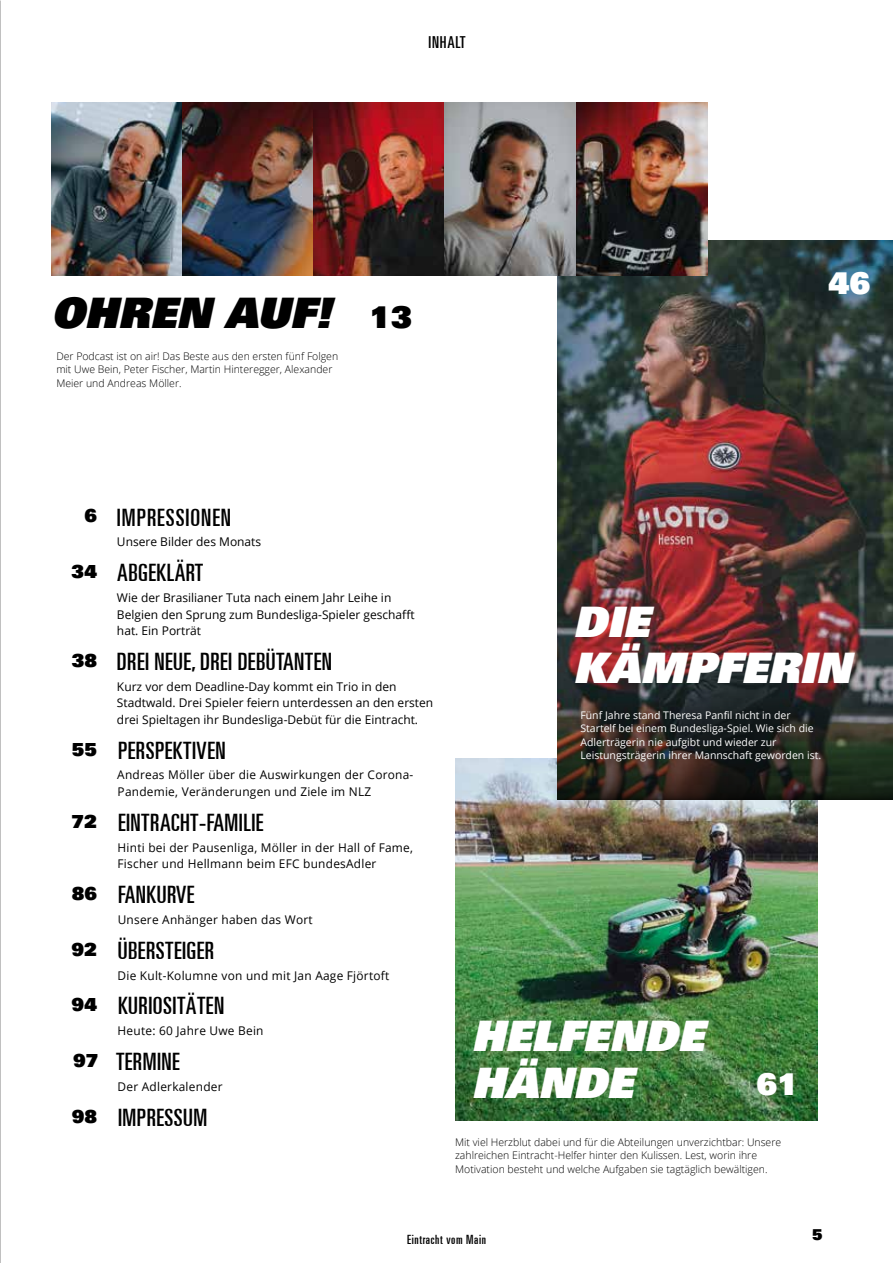
<style>
.page{position:relative;width:893px;height:1263px;background:#fff}
.page>*{position:absolute;margin:0;border:0;box-sizing:border-box;transform-origin:0 0}
.t1{font:italic 900 42px/46.5px "Univers";color:#fff}
.t2{font:italic 900 42px "Univers";color:#000}
.t3{font:900 30px "Univers";color:#fff}
.t4{font:900 30px "Univers";color:#000}
.t5{font:ultra-condensed 24px "Univers LT";letter-spacing:.02em;color:#000}
.t6{font:ultra-condensed 24px "Univers LT";letter-spacing:.04em;color:#000}
.t7{font:ultra-condensed 16.5px "Univers LT";letter-spacing:.05em;color:#000}
.t8{font:900 15px "Univers";color:#000}
.t9{font:ultra-condensed 12.75px "Univers LT";letter-spacing:.05em;color:#000}
.t10{font:12px/16.5px "Open Sans";color:#000}
.t11{font:12px/16.5px "Open Sans";letter-spacing:.02em;color:#000}
.t12{font:300 10.5px/13.5px "Open Sans";color:#000}
.t13{font:10.5px/13.5px "Open Sans";color:#fff}
.s1{font-family:"Univers";font-weight:900;font-stretch:normal;font-size:18px}
</style>
<div class="page">
<img style="left:455px;top:758px;width:362px;height:363px">
<img style="left:557px;top:241px;width:336px;height:424px">
<img style="left:51px;top:103px;width:656px;height:172px">
<img style="left:557px;top:665px;width:336px;height:134px">
<svg style="left:566px;top:696px;width:267px;height:80px;background:#282622"></svg>
<svg style="left:0;top:176px;width:1px;height:1087px"></svg>
<h3 class="t7" style="left:428px;top:33px;width:39px">INHALT</h3>
<h1 class="t2" style="left:51px;top:285px;width:281px">OHREN AUF!</h1>
<p class="t12" style="left:56px;top:349px;width:283px">Der Podcast ist on air! Das Beste aus den ersten fünf Folgen mit Uwe Bein, Peter Fischer, Martin Hinteregger, Alexander<br>Meier und Andreas Möller.</p>
<h2 class="t4" style="left:370px;top:298px;width:44px">13</h2>
<h2 class="t3" style="left:828px;top:264px;width:44px">46</h2>
<h3 class="t6" style="left:84px;top:503px;width:148px"><span class="s1">6</span> IMPRESSIONEN</h3>
<p class="t10" style="left:117px;top:533px;width:146px">Unsere Bilder des Monats</p>
<h3 class="t5" style="left:72px;top:559px;width:133px"><span class="s1">34</span> ABGEKLÄRT</h3>
<p class="t10" style="left:117px;top:589px;width:299px">Wie der Brasilianer Tuta nach einem Jahr Leihe in<br>Belgien den Sprung zum Bundesliga-Spieler geschafft hat. Ein Porträt</p>
<h3 class="t5" style="left:72px;top:648px;width:262px"><span class="s1">38</span> DREI NEUE, DREI DEBÜTANTEN</h3>
<p class="t10" style="left:117px;top:678px;width:318px">Kurz vor dem Deadline-Day kommt ein Trio in den<br>Stadtwald. Drei Spieler feiern unterdessen an den ersten drei Spieltagen ihr Bundesliga-Debüt für die Eintracht.</p>
<h3 class="t5" style="left:72px;top:736px;width:155px"><span class="s1">55</span> PERSPEKTIVEN</h3>
<p class="t11" style="left:117px;top:766px;width:298px">Andreas Möller über die Auswirkungen der Corona-<br>Pandemie, Veränderungen und Ziele im NLZ</p>
<h3 class="t5" style="left:72px;top:809px;width:193px"><span class="s1">72</span> EINTRACHT-FAMILIE</h3>
<p class="t11" style="left:118px;top:839px;width:297px">Hinti bei der Pausenliga, Möller in der Hall of Fame,<br>Fischer und Hellmann beim EFC bundesAdler</p>
<h3 class="t5" style="left:72px;top:881px;width:124px"><span class="s1">86</span> FANKURVE</h3>
<p class="t11" style="left:118px;top:911px;width:196px">Unsere Anhänger haben das Wort</p>
<h3 class="t5" style="left:72px;top:936px;width:144px"><span class="s1">92</span> ÜBERSTEIGER</h3>
<p class="t11" style="left:118px;top:967px;width:273px">Die Kult-Kolumne von und mit Jan Aage Fjörtoft</p>
<h3 class="t5" style="left:72px;top:992px;width:154px"><span class="s1">94</span> KURIOSITÄTEN</h3>
<p class="t11" style="left:118px;top:1022px;width:147px">Heute: 60 Jahre Uwe Bein</p>
<h3 class="t5" style="left:73px;top:1048px;width:108px"><span class="s1">97</span> TERMINE</h3>
<p class="t11" style="left:118px;top:1078px;width:106px">Der Adlerkalender</p>
<h3 class="t5" style="left:72px;top:1104px;width:137px"><span class="s1">98</span> IMPRESSUM</h3>
<h1 class="t1" style="left:573px;top:597px;width:279px">DIE<br>KÄMPFERIN</h1>
<p class="t13" style="left:580px;top:708px;width:242px">Fünf Jahre stand Theresa Panfil nicht in der Startelf bei einem Bundesliga-Spiel. Wie sich die Adlerträgerin nie aufgibt und wieder zur Leistungsträgerin ihrer Mannschaft geworden ist.</p>
<h1 class="t1" style="left:471px;top:1011px;width:234px">HELFENDE<br>HÄNDE</h1>
<h2 class="t3" style="left:756px;top:1065px;width:44px">61</h2>
<p class="t12" style="left:455px;top:1135px;width:328px">Mit viel Herzblut dabei und für die Abteilungen unverzichtbar: Unsere zahlreichen Eintracht-Helfer hinter den Kulissen. Lest, worin ihre<br>Motivation besteht und welche Aufgaben sie tagtäglich bewältigen.</p>
<p class="t9" style="left:407px;top:1232px;width:81px">Eintracht vom Main</p>
<h3 class="t8" style="left:812px;top:1225px;width:12px">5</h3>
</div>
